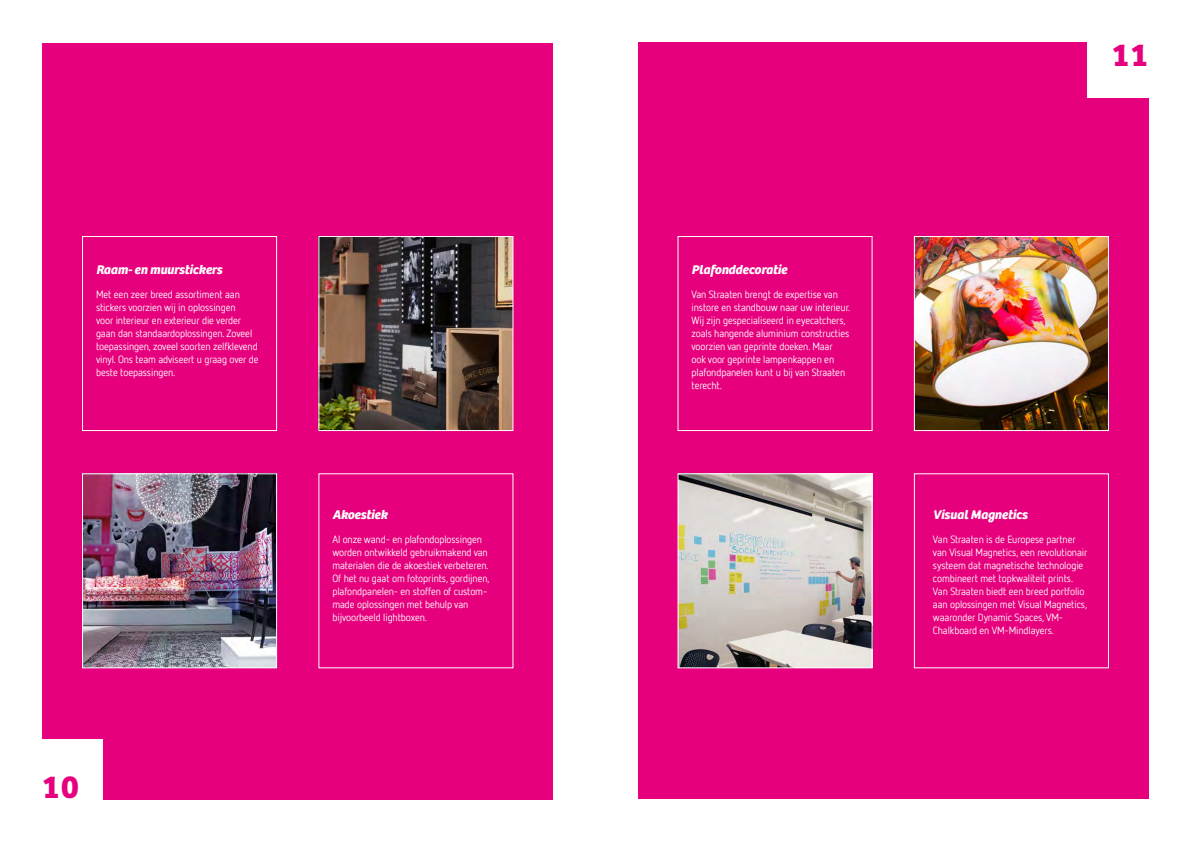
<style>
.page{position:relative;width:1191px;height:842px;background:#fff}
.page>*{position:absolute;margin:0;border:0;box-sizing:border-box;transform-origin:0 0}
.t1{font:700 33px "Bree";color:#e6007d}
.t2{font:italic 700 13px "Bree";letter-spacing:-.01em;color:#fff}
.t3{font:10.4px/13px "Netto Offc";letter-spacing:-.01em;color:#fff}
</style>
<div class="page">
<div style="left:638px;top:43px;width:510px;height:756px;background:#e6007d"></div>
<div style="left:42px;top:43px;width:511px;height:756px;background:#e6007d"></div>
<div style="left:1087px;top:0;width:104px;height:98px;background:#fff"></div>
<div style="left:0;top:739px;width:103px;height:103px;background:#fff"></div>
<img style="left:320px;top:238px;width:191px;height:191px">
<div style="left:318px;top:236px;width:195px;height:195px;border:1px solid #fff"></div>
<img style="left:916px;top:238px;width:190px;height:191px">
<div style="left:914px;top:236px;width:194px;height:195px;border:1px solid #fff"></div>
<div style="left:677px;top:236px;width:195px;height:195px;border:1px solid #fff"></div>
<img style="left:84px;top:475px;width:191px;height:191px">
<div style="left:82px;top:473px;width:195px;height:195px;border:1px solid #fff"></div>
<div style="left:82px;top:236px;width:195px;height:195px;border:1px solid #fff"></div>
<img style="left:679px;top:475px;width:191px;height:191px">
<div style="left:677px;top:473px;width:195px;height:195px;border:1px solid #fff"></div>
<p class="t2" style="left:96px;top:262px;width:128px">Raam- en muurstickers</p>
<p class="t3" style="left:96px;top:288px;width:164px">Met een zeer breed assortiment aan stickers voorzien wij in oplossingen<br>voor interieur en exterieur die verder gaan dan standaardoplossingen. Zoveel toepassingen, zoveel soorten zelfklevend vinyl. Ons team adviseert u graag over de beste toepassingen.</p>
<h1 class="t1" style="left:42px;top:767px;width:38px">10</h1>
<p class="t2" style="left:332px;top:507px;width:56px">Akoestiek</p>
<p class="t3" style="left:332px;top:533px;width:159px">Al onze wand- en plafondoplossingen worden ontwikkeld gebruikmakend van materialen die de akoestiek verbeteren.<br>Of het nu gaat om fotoprints, gordijnen, plafondpanelen- en stoffen of custom&shy;made oplossingen met behulp van bijvoorbeeld lightboxen.</p>
<p class="t2" style="left:691px;top:262px;width:97px">Plafonddecoratie</p>
<p class="t3" style="left:691px;top:288px;width:160px">Van Straaten brengt de expertise van instore en standbouw naar uw interieur.<br>Wij zijn gespecialiseerd in eyecatchers, zoals hangende aluminium constructies voorzien van geprinte doeken. Maar<br>ook voor geprinte lampenkappen en plafondpanelen kunt u bij van Straaten terecht.</p>
<h1 class="t1" style="left:1112px;top:35px;width:36px">11</h1>
<p class="t2" style="left:933px;top:507px;width:96px">Visual Magnetics</p>
<p class="t3" style="left:933px;top:533px;width:156px">Van Straaten is de Europese partner van Visual Magnetics, een revolutionair systeem dat magnetische technologie combineert met topkwaliteit prints.<br>Van Straaten biedt een breed portfolio aan oplossingen met Visual Magnetics, waaronder Dynamic Spaces, VM-Chalkboard en VM-Mindlayers.</p>
</div>
